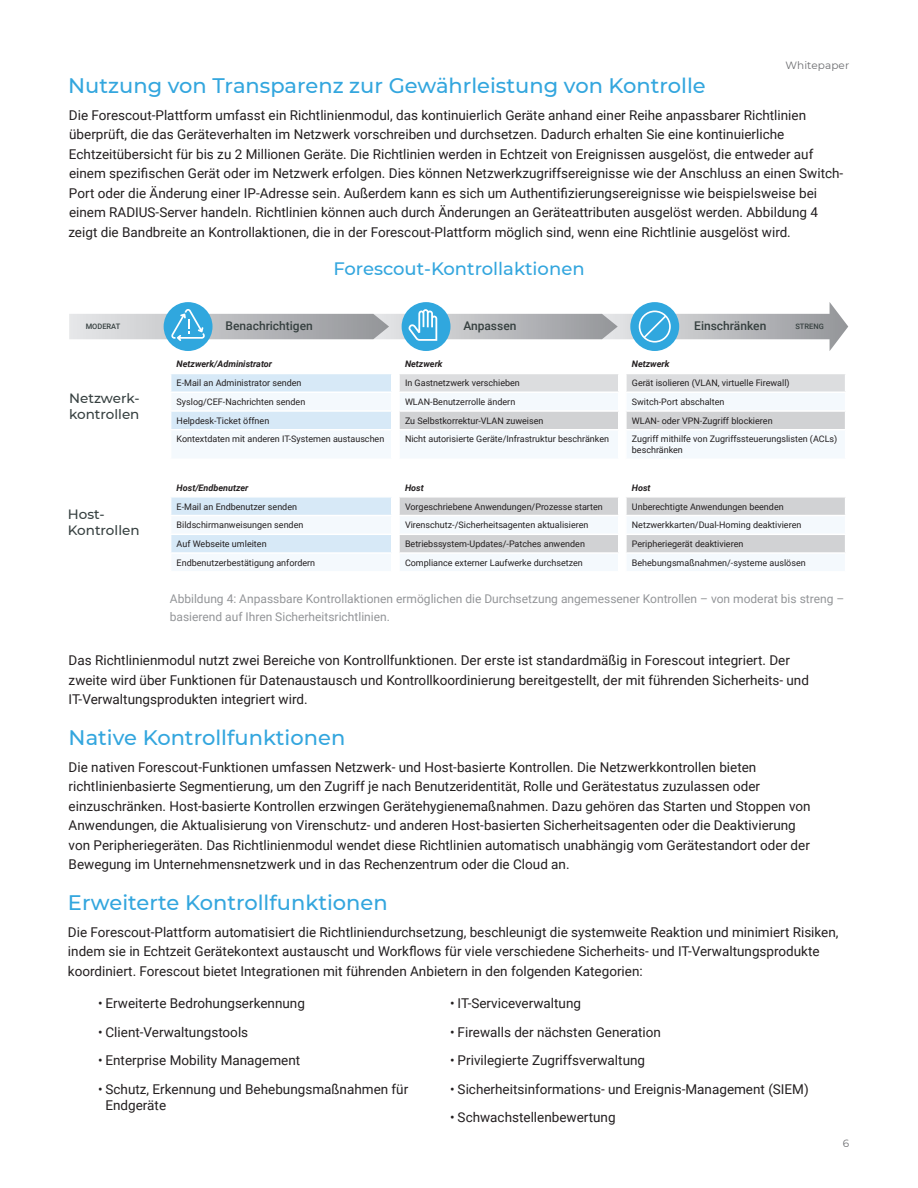
<style>
.page{position:relative;width:918px;height:1188px;background:#fff}
.page>*{position:absolute;margin:0;border:0;box-sizing:border-box;transform-origin:0 0}
.header1{font:500 21px "Montserrat";color:#33a6de}
.header1-2{font:500 18px "Montserrat";color:#33a6de}
.body{font:13.5px/19.5px "Roboto";color:#231f20}
.header1-3{font:500 13.5px/16.2px "Montserrat";color:#364040}
.t1{font:12px/18px "Roboto";color:#939598}
.body-2{font:500 12px "Roboto";color:#364040}
.t2{font:10.5px "Montserrat";letter-spacing:.01em;color:#6c6d70}
.body-3{font:9px/10.8px "Roboto";color:#231f20}
.body-4{font:italic 700 9px "Roboto";color:#231f20}
.body-5{font:500 7.5px "Roboto";color:#364040}
</style>
<div class="page">
<svg style="left:69px;top:302px;width:779px;height:269px"></svg>
<hr style="left:625px;top:373px;width:221px;height:1px;background:#fff">
<p class="t2" style="left:785px;top:58px;width:65px">Whitepaper</p>
<p class="header1" style="left:68px;top:71px;width:639px">Nutzung von Transparenz zur Gewährleistung von Kontrolle</p>
<p class="body" style="left:68px;top:105px;width:776px">Die Forescout-Plattform umfasst ein Richtlinienmodul, das kontinuierlich Geräte anhand einer Reihe anpassbarer Richtlinien überprüft, die das Geräteverhalten im Netzwerk vorschreiben und durchsetzen. Dadurch erhalten Sie eine kontinuierliche Echtzeitübersicht für bis zu 2 Millionen Geräte. Die Richtlinien werden in Echtzeit von Ereignissen ausgelöst, die entweder auf einem spezifischen Gerät oder im Netzwerk erfolgen. Dies können Netzwerkzugriffsereignisse wie der Anschluss an einen Switch-Port oder die Änderung einer IP-Adresse sein. Außerdem kann es sich um Authentifizierungsereignisse wie beispielsweise bei einem RADIUS-Server handeln. Richtlinien können auch durch Änderungen an Geräteattributen ausgelöst werden. Abbildung 4 zeigt die Bandbreite an Kontrollaktionen, die in der Forescout-Plattform möglich sind, wenn eine Richtlinie ausgelöst wird.</p>
<p class="header1-2" style="left:333px;top:256px;width:253px">Forescout-Kontrollaktionen</p>
<p class="body-5" style="left:86px;top:321px;width:36px">MODERAT</p>
<p class="body-2" style="left:226px;top:317px;width:89px">Benachrichtigen</p>
<p class="body-2" style="left:463px;top:317px;width:55px">Anpassen</p>
<p class="body-2" style="left:694px;top:317px;width:74px">Einschränken</p>
<p class="body-5" style="left:795px;top:321px;width:30px">STRENG</p>
<p class="body-4" style="left:632px;top:358px;width:39px">Netzwerk</p>
<p class="body-3" style="left:632px;top:377px;width:159px">Gerät isolieren (VLAN, virtuelle Firewall)</p>
<p class="body-3" style="left:632px;top:396px;width:94px">Switch-Port abschalten</p>
<p class="body-3" style="left:632px;top:415px;width:142px">WLAN- oder VPN-Zugriff blockieren</p>
<p class="body-3" style="left:632px;top:434px;width:207px">Zugriff mithilfe von Zugriffssteuerungslisten (ACLs) beschränken</p>
<p class="body-4" style="left:632px;top:481px;width:20px">Host</p>
<p class="body-3" style="left:632px;top:501px;width:153px">Unberechtigte Anwendungen beenden</p>
<p class="body-3" style="left:632px;top:519px;width:171px">Netzwerkkarten/Dual-Homing deaktivieren</p>
<p class="body-3" style="left:632px;top:538px;width:113px">Peripheriegerät deaktivieren</p>
<p class="body-3" style="left:632px;top:557px;width:175px">Behebungsmaßnahmen/-systeme auslösen</p>
<p class="body-4" style="left:177px;top:358px;width:97px">Netzwerk/Administrator</p>
<p class="body-3" style="left:177px;top:377px;width:127px">E-Mail an Administrator senden</p>
<p class="body-3" style="left:177px;top:396px;width:130px">Syslog/CEF-Nachrichten senden</p>
<p class="body-3" style="left:177px;top:415px;width:94px">Helpdesk-Ticket öffnen</p>
<p class="body-3" style="left:177px;top:434px;width:209px">Kontextdaten mit anderen IT-Systemen austauschen</p>
<p class="body-4" style="left:177px;top:481px;width:73px">Host/Endbenutzer</p>
<p class="body-3" style="left:177px;top:501px;width:122px">E-Mail an Endbenutzer senden</p>
<p class="body-3" style="left:177px;top:519px;width:128px">Bildschirmanweisungen senden</p>
<p class="body-3" style="left:177px;top:538px;width:92px">Auf Webseite umleiten</p>
<p class="body-3" style="left:177px;top:557px;width:140px">Endbenutzerbestätigung anfordern</p>
<p class="body-4" style="left:405px;top:358px;width:39px">Netzwerk</p>
<p class="body-3" style="left:405px;top:377px;width:116px">In Gastnetzwerk verschieben</p>
<p class="body-3" style="left:405px;top:396px;width:112px">WLAN-Benutzerrolle ändern</p>
<p class="body-3" style="left:405px;top:415px;width:140px">Zu Selbstkorrektur-VLAN zuweisen</p>
<p class="body-3" style="left:405px;top:434px;width:206px">Nicht autorisierte Geräte/Infrastruktur beschränken</p>
<p class="header1-3" style="left:69px;top:389px;width:72px">Netzwerk&shy;kontrollen</p>
<p class="body-4" style="left:405px;top:481px;width:20px">Host</p>
<p class="body-3" style="left:405px;top:501px;width:199px">Vorgeschriebene Anwendungen/Prozesse starten</p>
<p class="body-3" style="left:405px;top:519px;width:185px">Virenschutz-/Sicherheitsagenten aktualisieren</p>
<p class="body-3" style="left:405px;top:538px;width:181px">Betriebssystem-Updates/-Patches anwenden</p>
<p class="body-3" style="left:405px;top:557px;width:179px">Compliance externer Laufwerke durchsetzen</p>
<p class="header1-3" style="left:68px;top:505px;width:73px">Host-<br>Kontrollen</p>
<p class="t1" style="left:170px;top:589px;width:676px">Abbildung 4: Anpassbare Kontrollaktionen ermöglichen die Durchsetzung angemessener Kontrollen – von moderat bis streng – basierend auf Ihren Sicherheitsrichtlinien.</p>
<p class="body" style="left:69px;top:650px;width:742px">Das Richtlinienmodul nutzt zwei Bereiche von Kontrollfunktionen. Der erste ist standardmäßig in Forescout integriert. Der zweite wird über Funktionen für Datenaustausch und Kontrollkoordinierung bereitgestellt, der mit führenden Sicherheits- und<br>IT-Verwaltungsprodukten integriert wird.</p>
<p class="header1" style="left:69px;top:723px;width:278px">Native Kontrollfunktionen</p>
<p class="body" style="left:69px;top:757px;width:743px">Die nativen Forescout-Funktionen umfassen Netzwerk- und Host-basierte Kontrollen. Die Netzwerkkontrollen bieten richtlinienbasierte Segmentierung, um den Zugriff je nach Benutzeridentität, Rolle und Gerätestatus zuzulassen oder einzuschränken. Host-basierte Kontrollen erzwingen Gerätehygienemaßnahmen. Dazu gehören das Starten und Stoppen von Anwendungen, die Aktualisierung von Virenschutz- und anderen Host-basierten Sicherheitsagenten oder die Deaktivierung von Peripheriegeräten. Das Richtlinienmodul wendet diese Richtlinien automatisch unabhängig vom Gerätestandort oder der Bewegung im Unternehmensnetzwerk und in das Rechenzentrum oder die Cloud an.</p>
<p class="header1" style="left:68px;top:888px;width:321px">Erweiterte Kontrollfunktionen</p>
<p class="body" style="left:68px;top:922px;width:772px">Die Forescout-Plattform automatisiert die Richtliniendurchsetzung, beschleunigt die systemweite Reaktion und minimiert Risiken, indem sie in Echtzeit Gerätekontext austauscht und Workflows für viele verschiedene Sicherheits- und IT-Verwaltungsprodukte koordiniert. Forescout bietet Integrationen mit führenden Anbietern in den folgenden Kategorien:</p>
<p class="body" style="left:98px;top:993px;width:208px">• Erweiterte Bedrohungserkennung</p>
<p class="body" style="left:98px;top:1021px;width:152px">• Client-Verwaltungstools</p>
<p class="body" style="left:98px;top:1050px;width:204px">• Enterprise Mobility Management</p>
<p class="body" style="left:106px;top:1080px;width:304px;line-height:16.5px;text-indent:-8px">• Schutz, Erkennung und Behebungsmaßnahmen für<br>Endgeräte</p>
<p class="body" style="left:450px;top:993px;width:132px">• IT-Serviceverwaltung</p>
<p class="body" style="left:450px;top:1021px;width:212px">• Firewalls der nächsten Generation</p>
<p class="body" style="left:450px;top:1050px;width:196px">• Privilegierte Zugriffsverwaltung</p>
<p class="body" style="left:450px;top:1078px;width:360px">• Sicherheitsinformations- und Ereignis-Management (SIEM)</p>
<p class="body" style="left:450px;top:1107px;width:167px">• Schwachstellenbewertung</p>
<p class="t2" style="left:843px;top:1137px;width:8px">6</p>
</div>
